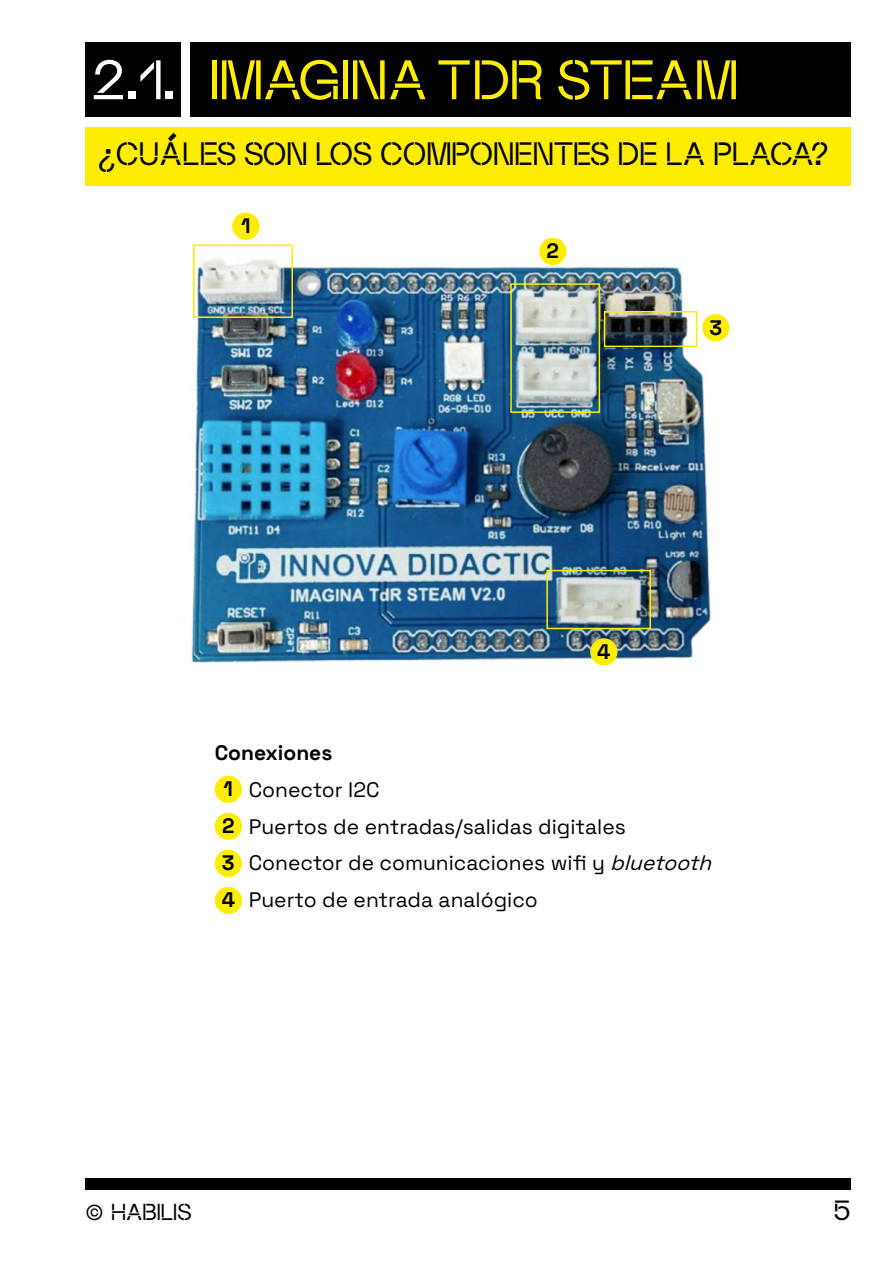
<style>
.page{position:relative;width:893px;height:1263px;background:#fff}
.page>*{position:absolute;margin:0;border:0;box-sizing:border-box;transform-origin:0 0}
.t1{font:54px "Maxeville Construct";letter-spacing:-.005em;color:#ffed00}
.t2{font:31.5px "Maxeville Construct";letter-spacing:-.01em;color:#000}
.t3{font:27px "Maxeville Construct";color:#000}
.t4{font:22.5px "Maxeville Construct";letter-spacing:-.015em;color:#000}
.t5{font:21px/36.8px "Space Grotesk";color:#000}
.t6{font:700 21px/37px "Space Grotesk";color:#000;text-align:justify}
.s1{color:#fff}
.s2{font-style:italic}
.s3{font-size:30px}
</style>
<div class="page">
<div style="left:85px;top:1178px;width:765px;height:11px;background:#000"></div>
<div style="left:190px;top:43px;width:660px;height:74px;background:#000"></div>
<div style="left:85px;top:43px;width:96px;height:74px;background:#000"></div>
<div style="left:85px;top:127px;width:765px;height:59px;background:#ffed00"></div>
<div style="left:215px;top:776px;width:27px;height:27px;background:#ffed00;border-radius:50%"></div>
<div style="left:215px;top:813px;width:27px;height:27px;background:#ffed00;border-radius:50%"></div>
<div style="left:215px;top:850px;width:27px;height:27px;background:#ffed00;border-radius:50%"></div>
<div style="left:215px;top:887px;width:27px;height:27px;background:#ffed00;border-radius:50%"></div>
<img style="left:191px;top:248px;width:530px;height:418px">
<div style="left:193px;top:244px;width:100px;height:74px;border:2px solid #ffed00"></div>
<div style="left:510px;top:283px;width:90px;height:130px;border:2px solid #ffed00"></div>
<div style="left:604px;top:311px;width:93px;height:36px;border:2px solid #ffed00"></div>
<div style="left:546px;top:570px;width:105px;height:59px;border:2px solid #ffed00"></div>
<div style="left:232px;top:213px;width:27px;height:27px;background:#ffed00;border-radius:50%"></div>
<div style="left:539px;top:238px;width:27px;height:27px;background:#ffed00;border-radius:50%"></div>
<div style="left:702px;top:314px;width:27px;height:27px;background:#ffed00;border-radius:50%"></div>
<div style="left:590px;top:638px;width:27px;height:27px;background:#ffed00;border-radius:50%"></div>
<h1 class="t1" style="left:91px;top:44px;width:649px"><span class="s1">2.1.</span> IMAGINA TDR STEAM</h1>
<h2 class="t2" style="left:98px;top:132px;width:732px">¿CUÁLES SON LOS COMPONENTES DE LA PLACA?</h2>
<p class="t6" style="left:241px;top:206px;width:11px">1</p>
<p class="t6" style="left:547px;top:231px;width:14px">2</p>
<p class="t6" style="left:709px;top:307px;width:14px">3</p>
<p class="t6" style="left:597px;top:632px;width:15px">4</p>
<p class="t6" style="left:215px;top:733px;width:119px">Conexiones</p>
<p class="t5" style="left:249px;top:770px;width:472px">Conector I2C<br>Puertos de entradas/salidas digitales<br>Conector de comunicaciones wifi y <span class="s2">bluetooth<br></span>Puerto de entrada analógico</p>
<p class="t6" style="left:222px;top:769px;width:15px">1<br>2<br>3<br>4</p>
<p class="t4" style="left:85px;top:1196px;width:108px"><span class="s3">©</span> HABILIS</p>
<p class="t3" style="left:833px;top:1193px;width:19px">5</p>
</div>
